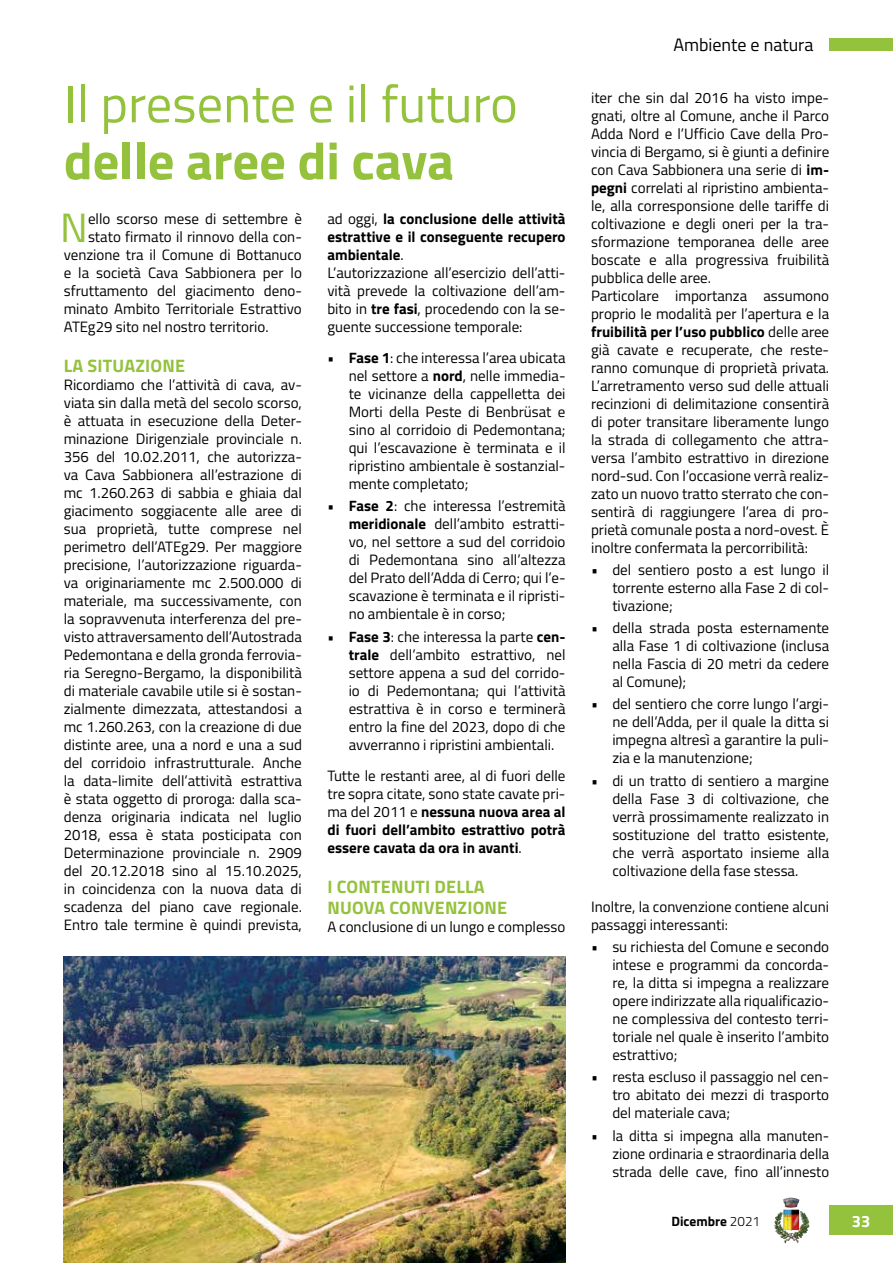
<style>
.page{position:relative;width:893px;height:1263px;background:#fff}
.page>*{position:absolute;margin:0;border:0;box-sizing:border-box;transform-origin:0 0}
.t1{font:52.5px "Titillium";color:#94c23d}
.t2{font:700 52.5px "Titillium";color:#94c23d}
.t3{font:40.95px "Titillium";color:#94c23d}
.t4{font:700 18px/21.6px "Titillium";letter-spacing:.01em;color:#94c23d}
.t5{font:18px "Titillium";color:#000}
.t6{font:700 16.5px "Titillium";color:#fff}
.t7{font:15px/18px "Titillium";color:#000;text-align:justify}
.t8{font:700 13.5px "Titillium";color:#000}
.s1{font-weight:700}
.s2{font-weight:300}
</style>
<div class="page">
<img style="left:783px;top:1197px;width:13px;height:11px">
<div style="left:829px;top:1205px;width:64px;height:30px;background:#94c23d"></div>
<div style="left:829px;top:38px;width:64px;height:13px;background:#94c23d"></div>
<img style="left:64px;top:956px;width:502px;height:307px">
<h1 class="t1" style="left:64px;top:65px;width:456px">Il presente e il futuro</h1>
<h1 class="t2" style="left:64px;top:121px;width:392px">delle aree di cava</h1>
<h2 class="t3" style="left:60px;top:198px;width:29px">N</h2>
<p class="t7" style="left:88px;top:209px;width:215px">ello scorso mese di settembre è</p>
<p class="t7" style="left:327px;top:209px;width:240px;text-align:left">ad oggi, <span class="s1">la conclusione delle attività estrattive e il conseguente recupero ambientale</span>.<br>L’autorizzazione all’esercizio dell’atti&shy;vità prevede la coltivazione dell’am&shy;bito in <span class="s1">tre fasi</span>, procedendo con la se&shy;guente successione temporale:</p>
<p class="t7" style="left:349px;top:348px;width:218px;text-indent:-21px"><span class="s1">• Fase 1</span>: che interessa l’area ubicata nel settore a <span class="s1">nord</span>, nelle immedia&shy;te vicinanze della cappelletta dei Morti della Peste di Benbrüsat e sino al corridoio di Pedemontana; qui l’escavazione è terminata e il ripristino ambientale è sostanzial&shy;mente completato;</p>
<p class="t7" style="left:349px;top:496px;width:218px;text-indent:-21px"><span class="s1">• Fase 2</span>: che interessa l’estremità <span class="s1">meridionale</span> dell’ambito estratti&shy;vo, nel settore a sud del corridoio di Pedemontana sino all’altezza del Prato dell’Adda di Cerro; qui l’e&shy;scavazione è terminata e il ripristi&shy;no ambientale è in corso;</p>
<p class="t7" style="left:349px;top:626px;width:218px;text-indent:-21px"><span class="s1">• Fase 3</span>: che interessa la parte <span class="s1">cen&shy;trale</span> dell’ambito estrattivo, nel settore appena a sud del corrido&shy;io di Pedemontana; qui l’attività estrattiva è in corso e terminerà entro la fine del 2023, dopo di che avverranno i ripristini ambientali.</p>
<p class="t7" style="left:327px;top:766px;width:240px">Tutte le restanti aree, al di fuori delle tre sopra citate, sono state cavate pri&shy;ma del 2011 e <span class="s1">nessuna nuova area al di fuori dell’ambito estrattivo potrà essere cavata da ora in avanti</span>.</p>
<p class="t4" style="left:327px;top:875px;width:181px">I CONTENUTI DELLA<br>NUOVA CONVENZIONE</p>
<p class="t7" style="left:327px;top:917px;width:240px">A conclusione di un lungo e complesso</p>
<p class="t7" style="left:88px;top:227px;width:215px">stato firmato il rinnovo della con-</p>
<p class="t7" style="left:64px;top:245px;width:240px">venzione tra il Comune di Bottanuco</p>
<p class="t7" style="left:64px;top:263px;width:240px">e la società Cava Sabbionera per lo</p>
<p class="t7" style="left:64px;top:281px;width:240px">sfruttamento del giacimento deno-</p>
<p class="t7" style="left:64px;top:299px;width:240px">minato Ambito Territoriale Estrattivo</p>
<p class="t7" style="left:64px;top:317px;width:206px">ATEg29 sito nel nostro territorio.</p>
<p class="t4" style="left:64px;top:354px;width:123px">LA SITUAZIONE</p>
<p class="t7" style="left:64px;top:375px;width:240px">Ricordiamo che l’attività di cava, av&shy;viata sin dalla metà del secolo scorso, è attuata in esecuzione della Deter&shy;minazione Dirigenziale provinciale n.<br>356 del 10.02.2011, che autorizza&shy;va Cava Sabbionera all’estrazione di mc 1.260.263 di sabbia e ghiaia dal giacimento soggiacente alle aree di sua proprietà, tutte comprese nel perimetro dell’ATEg29. Per maggiore precisione, l’autorizzazione riguarda&shy;va originariamente mc 2.500.000 di materiale, ma successivamente, con la sopravvenuta interferenza del pre&shy;visto attraversamento dell’Autostrada Pedemontana e della gronda ferrovia&shy;ria Seregno-Bergamo, la disponibilità di materiale cavabile utile si è sostan&shy;zialmente dimezzata, attestandosi a mc 1.260.263, con la creazione di due distinte aree, una a nord e una a sud del corridoio infrastrutturale. Anche la data-limite dell’attività estrattiva è stata oggetto di proroga: dalla sca&shy;denza originaria indicata nel luglio 2018, essa è stata posticipata con Determinazione provinciale n. 2909 del 20.12.2018 sino al 15.10.2025, in coincidenza con la nuova data di scadenza del piano cave regionale.<br>Entro tale termine è quindi prevista,</p>
<p class="t5" style="left:673px;top:31px;width:142px">Ambiente e natura</p>
<p class="t7" style="left:591px;top:88px;width:240px;text-align:left">iter che sin dal 2016 ha visto impe&shy;gnati, oltre al Comune, anche il Parco Adda Nord e l’Ufficio Cave della Pro&shy;vincia di Bergamo, si è giunti a definire con Cava Sabbionera una serie di <span class="s1">im&shy;pegni</span> correlati al ripristino ambienta&shy;le, alla corresponsione delle tariffe di coltivazione e degli oneri per la tra&shy;sformazione temporanea delle aree boscate e alla progressiva fruibilità pubblica delle aree.<br>Particolare importanza assumono proprio le modalità per l’apertura e la <span class="s1">fruibilità per l’uso pubblico</span> delle aree già cavate e recuperate, che reste&shy;ranno comunque di proprietà privata.<br>L’arretramento verso sud delle attuali recinzioni di delimitazione consentirà di poter transitare liberamente lungo la strada di collegamento che attra&shy;versa l’ambito estrattivo in direzione nord-sud. Con l’occasione verrà realiz&shy;zato un nuovo tratto sterrato che con&shy;sentirà di raggiungere l’area di pro&shy;prietà comunale posta a nord-ovest. È inoltre confermata la percorribilità:</p>
<p class="t7" style="left:612px;top:560px;width:218px;text-indent:-21px">• del sentiero posto a est lungo il torrente esterno alla Fase 2 di col&shy;tivazione;</p>
<p class="t7" style="left:612px;top:618px;width:218px;text-indent:-21px">• della strada posta esternamente alla Fase 1 di coltivazione (inclusa nella Fascia di 20 metri da cedere al Comune);</p>
<p class="t7" style="left:612px;top:694px;width:218px;text-indent:-21px">• del sentiero che corre lungo l’argi&shy;ne dell’Adda, per il quale la ditta si impegna altresì a garantire la puli&shy;zia e la manutenzione;</p>
<p class="t7" style="left:612px;top:771px;width:218px;text-indent:-21px">• di un tratto di sentiero a margine della Fase 3 di coltivazione, che verrà prossimamente realizzato in sostituzione del tratto esistente, che verrà asportato insieme alla coltivazione della fase stessa.</p>
<p class="t7" style="left:591px;top:897px;width:240px">Inoltre, la convenzione contiene alcuni passaggi interessanti:</p>
<p class="t7" style="left:612px;top:937px;width:218px;text-indent:-21px">• su richiesta del Comune e secondo intese e programmi da concorda&shy;re, la ditta si impegna a realizzare opere indirizzate alla riqualificazio&shy;ne complessiva del contesto terri&shy;toriale nel quale è inserito l’ambito estrattivo;</p>
<p class="t7" style="left:612px;top:1067px;width:218px;text-indent:-21px">• resta escluso il passaggio nel cen&shy;tro abitato dei mezzi di trasporto del materiale cava;</p>
<p class="t7" style="left:612px;top:1125px;width:218px;text-indent:-21px">• la ditta si impegna alla manuten&shy;zione ordinaria e straordinaria della strada delle cave, fino all’innesto</p>
<p class="t8" style="left:671px;top:1210px;width:90px">Dicembre <span class="s2">2021</span></p>
<p class="t6" style="left:852px;top:1208px;width:20px">33</p>
</div>
